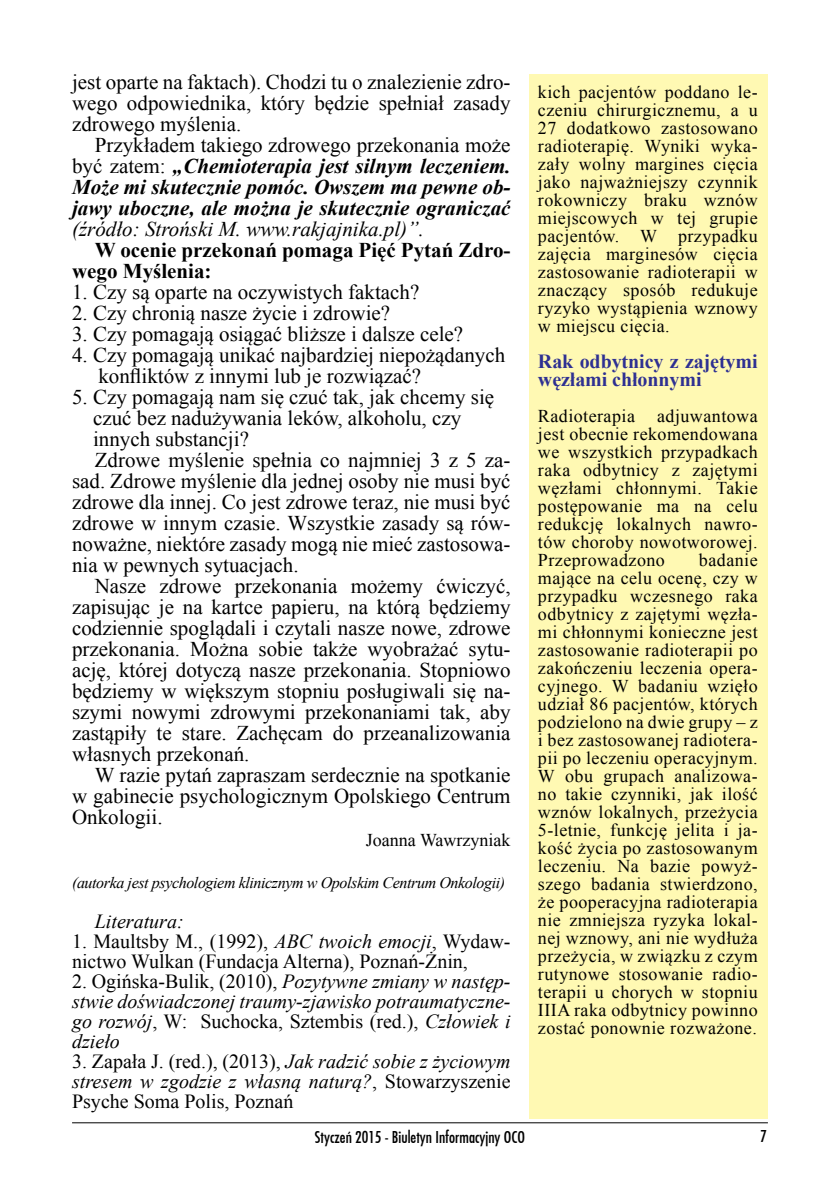
<style>
.page{position:relative;width:840px;height:1191px;background:#fff}
.page>*{position:absolute;margin:0;border:0;box-sizing:border-box;transform-origin:0 0}
.t1{font:21px/21px "Times New Roman";color:#000;text-align:justify}
.t2{font:italic 700 21px/21px "Times New Roman";color:#000;text-align:justify}
.t3{font:700 21px/21px "Times New Roman";color:#000}
.t4{font:italic 21px "Times New Roman";color:#000}
.t5{font:20px/20px "Times New Roman";color:#000}
.t6{font:italic 20px/20px "Times New Roman";color:#000;text-align:justify}
.t7{font:700 20px/18px "Times New Roman";letter-spacing:-.005em;color:#2e3092}
.t8{font:18px/18px "Times New Roman";letter-spacing:.025em;color:#000;text-align:justify}
.t9{font:18px "Times New Roman";color:#000}
.t10{font:italic 16px "Times New Roman";letter-spacing:-.025em;color:#000}
.t11{font:16px "Fujiyama";color:#000}
.s1{font-weight:400;font-style:normal}
.s2{font-style:italic}
.s3{font-style:normal}
</style>
<div class="page">
<hr style="left:72px;top:1122px;width:695px;height:1px;background:#000">
<div style="left:529px;top:74px;width:238px;height:1045px;background:#fff9b3"></div>
<p class="t1" style="left:72px;top:70px;width:440px">jest oparte na faktach). Chodzi tu o znalezienie zdro&shy;wego odpowiednika, który będzie spełniał zasady zdrowego myślenia.</p>
<p class="t2" style="left:72px;top:133px;width:440px;text-indent:23px"><span class="s1">Przykładem takiego zdrowego przekonania może być zatem:</span> „Chemioterapia jest silnym leczeniem.<br>Może mi skutecznie pomóc. Owszem ma pewne ob&shy;jawy uboczne, ale można je skutecznie ograniczać</p>
<p class="t4" style="left:72px;top:214px;width:353px">(źródło: Stroński M. www.rakjajnika.pl)”.</p>
<p class="t3" style="left:72px;top:238px;width:440px;text-indent:23px">W ocenie przekonań pomaga Pięć Pytań Zdro&shy;wego Myślenia:</p>
<p class="t1" style="left:72px;top:280px;width:348px">1. Czy są oparte na oczywistych faktach?</p>
<p class="t1" style="left:72px;top:301px;width:319px">2. Czy chronią nasze życie i zdrowie?</p>
<p class="t1" style="left:72px;top:322px;width:392px">3. Czy pomagają osiągać bliższe i dalsze cele?</p>
<p class="t1" style="left:98px;top:343px;width:408px;text-indent:-26px">4. Czy pomagają unikać najbardziej niepożądanych konfliktów z innymi lub je rozwiązać?</p>
<p class="t1" style="left:72px;top:385px;width:423px">5. Czy pomagają nam się czuć tak, jak chcemy się</p>
<p class="t1" style="left:93px;top:406px;width:369px">czuć bez nadużywania leków, alkoholu, czy</p>
<p class="t1" style="left:93px;top:427px;width:157px">innych substancji?</p>
<p class="t1" style="left:95px;top:448px;width:417px">Zdrowe myślenie spełnia co najmniej 3 z 5 za-</p>
<p class="t1" style="left:72px;top:469px;width:440px">sad. Zdrowe myślenie dla jednej osoby nie musi być</p>
<p class="t1" style="left:72px;top:490px;width:440px">zdrowe dla innej. Co jest zdrowe teraz, nie musi być</p>
<p class="t1" style="left:72px;top:511px;width:440px">zdrowe w innym czasie. Wszystkie zasady są rów-</p>
<p class="t1" style="left:72px;top:532px;width:440px">noważne, niektóre zasady mogą nie mieć zastosowa-</p>
<p class="t1" style="left:72px;top:553px;width:228px">nia w pewnych sytuacjach.</p>
<p class="t1" style="left:95px;top:574px;width:417px">Nasze zdrowe przekonania możemy ćwiczyć,</p>
<p class="t1" style="left:72px;top:595px;width:440px">zapisując je na kartce papieru, na którą będziemy</p>
<p class="t1" style="left:72px;top:616px;width:440px">codziennie spoglądali i czytali nasze nowe, zdrowe</p>
<p class="t1" style="left:72px;top:637px;width:440px">przekonania. Można sobie także wyobrażać sytu-</p>
<p class="t1" style="left:72px;top:658px;width:440px">ację, której dotyczą nasze przekonania. Stopniowo</p>
<p class="t1" style="left:72px;top:679px;width:440px">będziemy w większym stopniu posługiwali się na-</p>
<p class="t1" style="left:72px;top:700px;width:440px">szymi nowymi zdrowymi przekonaniami tak, aby</p>
<p class="t1" style="left:72px;top:721px;width:440px">zastąpiły te stare. Zachęcam do przeanalizowania</p>
<p class="t1" style="left:72px;top:742px;width:179px">własnych przekonań.</p>
<p class="t1" style="left:95px;top:763px;width:417px">W razie pytań zapraszam serdecznie na spotkanie</p>
<p class="t1" style="left:72px;top:784px;width:440px">w gabinecie psychologicznym Opolskiego Centrum</p>
<p class="t1" style="left:72px;top:805px;width:92px">Onkologii.</p>
<p class="t9" style="left:365px;top:827px;width:146px">Joanna Wawrzyniak</p>
<p class="t10" style="left:72px;top:871px;width:434px">(autorka jest psychologiem klinicznym w Opolskim Centrum Onkologii)</p>
<p class="t6" style="left:95px;top:910px;width:90px">Literatura:</p>
<p class="t5" style="left:72px;top:930px;width:440px">1. Maultsby M., (1992), <span class="s2">ABC twoich emocji</span>, Wydaw&shy;nictwo Wulkan (Fundacja Alterna), Poznań-Żnin,</p>
<p class="t6" style="left:72px;top:970px;width:440px"><span class="s3">2. Ogińska-Bulik, (2010),</span> Pozytywne zmiany w następ&shy;stwie doświadczonej traumy-zjawisko potraumatyczne&shy;go rozwój<span class="s3">, W: Suchocka, Sztembis (red.),</span> Człowiek i dzieło</p>
<p class="t5" style="left:72px;top:1050px;width:440px;text-align:justify">3. Zapała J. (red.), (2013), <span class="s2">Jak radzić sobie z życiowym stresem w zgodzie z własną naturą?</span>, Stowarzyszenie Psyche Soma Polis, Poznań</p>
<p class="t8" style="left:537px;top:82px;width:221px">kich pacjentów poddano le&shy;czeniu chirurgicznemu, a u 27 dodatkowo zastosowano radioterapię. Wyniki wyka&shy;zały wolny margines cięcia jako najważniejszy czynnik rokowniczy braku wznów miejscowych w tej grupie pacjentów. W przypadku zajęcia marginesów cięcia zastosowanie radioterapii w znaczący sposób redukuje ryzyko wystąpienia wznowy w miejscu cięcia.</p>
<p class="t7" style="left:537px;top:351px;width:221px">Rak odbytnicy z zajętymi węzłami chłonnymi</p>
<p class="t8" style="left:537px;top:406px;width:221px">Radioterapia adjuwantowa jest obecnie rekomendowana we wszystkich przypadkach raka odbytnicy z zajętymi węzłami chłonnymi. Takie postępowanie ma na celu redukcję lokalnych nawro&shy;tów choroby nowotworowej.<br>Przeprowadzono</p>
<p class="t8" style="left:537px;top:550px;width:221px;text-indent:161px">badanie mające na celu ocenę, czy w przypadku wczesnego raka odbytnicy z zajętymi węzła&shy;mi chłonnymi konieczne jest zastosowanie radioterapii po zakończeniu leczenia opera&shy;cyjnego. W badaniu wzięło udział 86 pacjentów, których podzielono na dwie grupy – z i bez zastosowanej radiotera&shy;pii po leczeniu operacyjnym.<br>W obu grupach analizowa&shy;no takie czynniki, jak ilość wznów lokalnych, przeżycia 5-letnie, funkcję jelita i ja&shy;kość życia po zastosowanym leczeniu. Na bazie powyż&shy;szego badania stwierdzono, że pooperacyjna radioterapia nie zmniejsza ryzyka lokal&shy;nej wznowy, ani nie wydłuża przeżycia, w związku z czym rutynowe stosowanie radio&shy;terapii u chorych w stopniu IIIA raka odbytnicy powinno zostać ponownie rozważone.</p>
<p class="t11" style="left:315px;top:1126px;width:211px">Styczeń 2015 - Biuletyn Informacyjny OCO</p>
<p class="t11" style="left:760px;top:1125px;width:8px">7</p>
</div>
